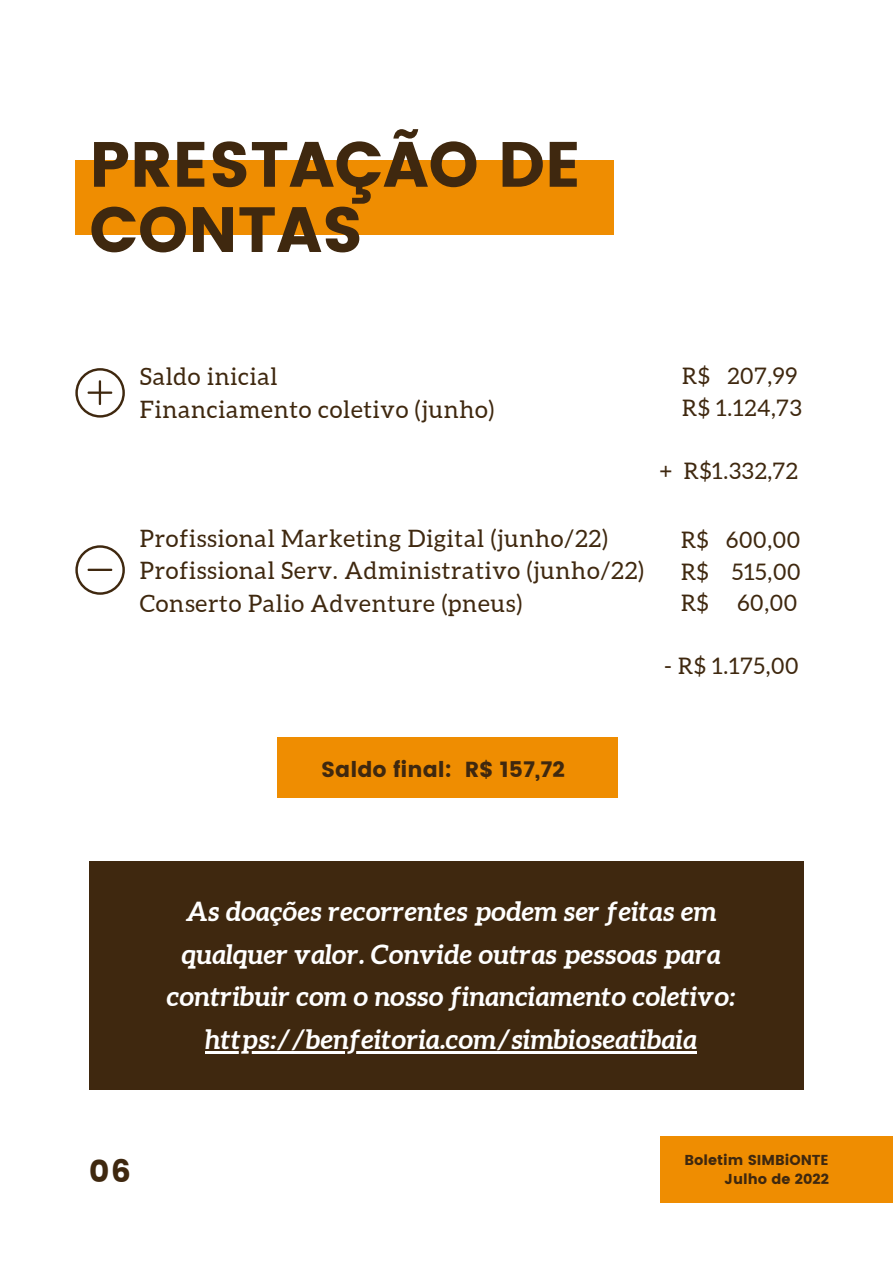
<style>
.page{position:relative;width:893px;height:1264px;background:#fff}
.page>*{position:absolute;margin:0;border:0;box-sizing:border-box;transform-origin:0 0}
.t1{font:63.75px/65.2px "Poppins";color:#3f280f}
.t2{font:31.05px "Poppins";color:#3f280f}
.t3{font:italic 700 26.85px/42.8px "Aleo";color:#fff;text-align:center}
.t4{font:24px/32.5px "Aleo";letter-spacing:.03em;color:#3f280f}
.t5{font:22.8px/31.5px "Aleo";letter-spacing:.03em;color:#3f280f}
.t6{font:21.75px "Poppins";color:#3f280f}
.t7{font:14.4px/19px "Poppins";color:#3f280f;text-align:right}
</style>
<div class="page">
<div style="left:75px;top:161px;width:539px;height:74px;background:#ef8d01"></div>
<div style="left:277px;top:737px;width:340px;height:60px;background:#ef8d01"></div>
<svg style="left:75px;top:368px;width:50px;height:49px"></svg>
<hr style="left:99px;top:380px;width:2px;height:25px;background:#3f280f">
<hr style="left:87px;top:391px;width:26px;height:3px;background:#3f280f">
<svg style="left:75px;top:545px;width:50px;height:49px"></svg>
<hr style="left:87px;top:568px;width:26px;height:3px;background:#3f280f">
<div style="left:89px;top:861px;width:714px;height:228px;background:#3f280f"></div>
<hr style="left:205px;top:1051px;width:492px;height:2px;background:#fff">
<div style="left:660px;top:1136px;width:232px;height:66px;background:#ef8d01"></div>
<h1 class="t1" style="left:89px;top:132px;width:493px">PRESTAÇÃO DE<br>CONTAS</h1>
<p class="t4" style="left:140px;top:360px;width:356px">Saldo inicial<br>Financiamento coletivo (junho)</p>
<p class="t5" style="left:682px;top:360px;width:121px">R$ 207,99<br>R$ 1.124,73</p>
<p class="t5" style="left:660px;top:455px;width:140px">+ R$1.332,72</p>
<p class="t4" style="left:140px;top:521px;width:505px">Profissional Marketing Digital (junho/22)<br>Profissional Serv. Administrativo (junho/22)<br>Conserto Palio Adventure (pneus)</p>
<p class="t5" style="left:681px;top:524px;width:121px;text-align:justify">R$ 600,00<br>R$ 515,00<br>R$</p>
<p class="t5" style="left:737px;top:587px;width:61px">60,00</p>
<p class="t6" style="left:321px;top:756px;width:245px">Saldo final: R$ 157,72</p>
<p class="t5" style="left:664px;top:650px;width:136px">- R$ 1.175,00</p>
<p class="t3" style="left:166px;top:889px;width:570px">As doações recorrentes podem ser feitas em qualquer valor. Convide outras pessoas para contribuir com o nosso financiamento coletivo: https://benfeitoria.com/simbioseatibaia</p>
<p class="t2" style="left:89px;top:1153px;width:43px">06</p>
<p class="t7" style="left:684px;top:1150px;width:146px">Boletim SIMBiONTE<br>Julho de 2022</p>
</div>
